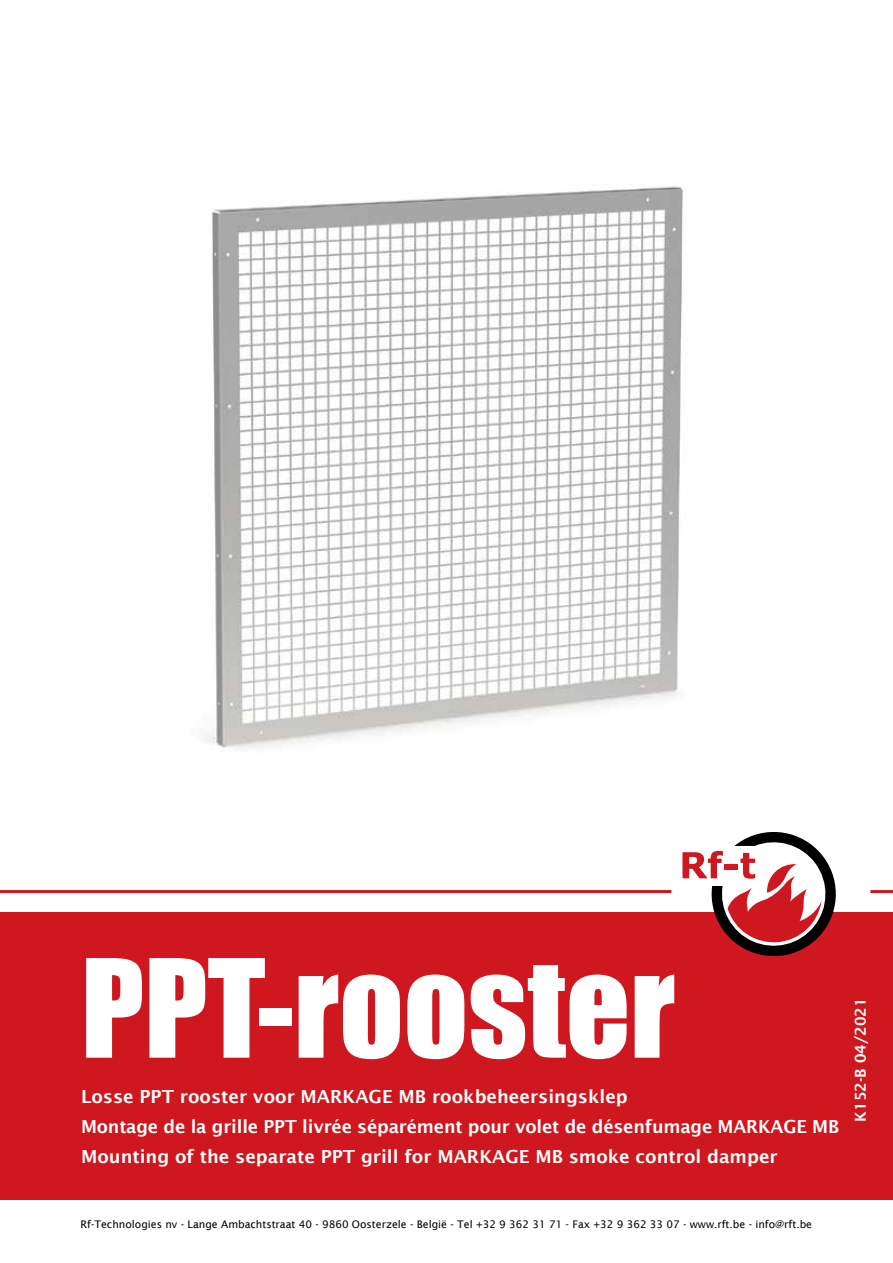
<style>
.page{position:relative;width:893px;height:1263px;background:#fff}
.page>*{position:absolute;margin:0;border:0;box-sizing:border-box;transform-origin:0 0}
.t1{font:126px "Impact";color:#fff}
.t2{font:600 18px/30px "Lucida Sans";color:#fff}
.t3{font:600 15px "Lucida Sans";color:#fff}
.t4{font:10.5px "Lucida Sans";color:#000}
</style>
<div class="page">
<div style="left:0;top:912px;width:893px;height:287px;background:#ce171e"></div>
<svg style="left:682px;top:832px;width:154px;height:125px"></svg>
<hr style="left:0;top:890px;width:671px;height:3px;background:#ce171e">
<hr style="left:870px;top:890px;width:23px;height:3px;background:#ce171e">
<img style="left:204px;top:186px;width:480px;height:562px">
<h1 class="t1" style="left:81px;top:910px;width:596px">PPT-rooster</h1>
<p class="t2" style="left:81px;top:1081px;width:760px">Losse PPT rooster voor MARKAGE MB rookbeheersingsklep<br>Montage de la grille PPT livrée séparément pour volet de désenfumage MARKAGE MB<br>Mounting of the separate PPT grill for MARKAGE MB smoke control damper</p>
<p class="t3" style="left:852px;top:1121px;width:125px;rotate:-90deg">K152-B 04/2021</p>
<p class="t4" style="left:81px;top:1218px;width:733px">Rf-Technologies nv - Lange Ambachtstraat 40 - 9860 Oosterzele - België - Tel +32 9 362 31 71 - Fax +32 9 362 33 07 - www.rft.be - info@rft.be</p>
</div>
